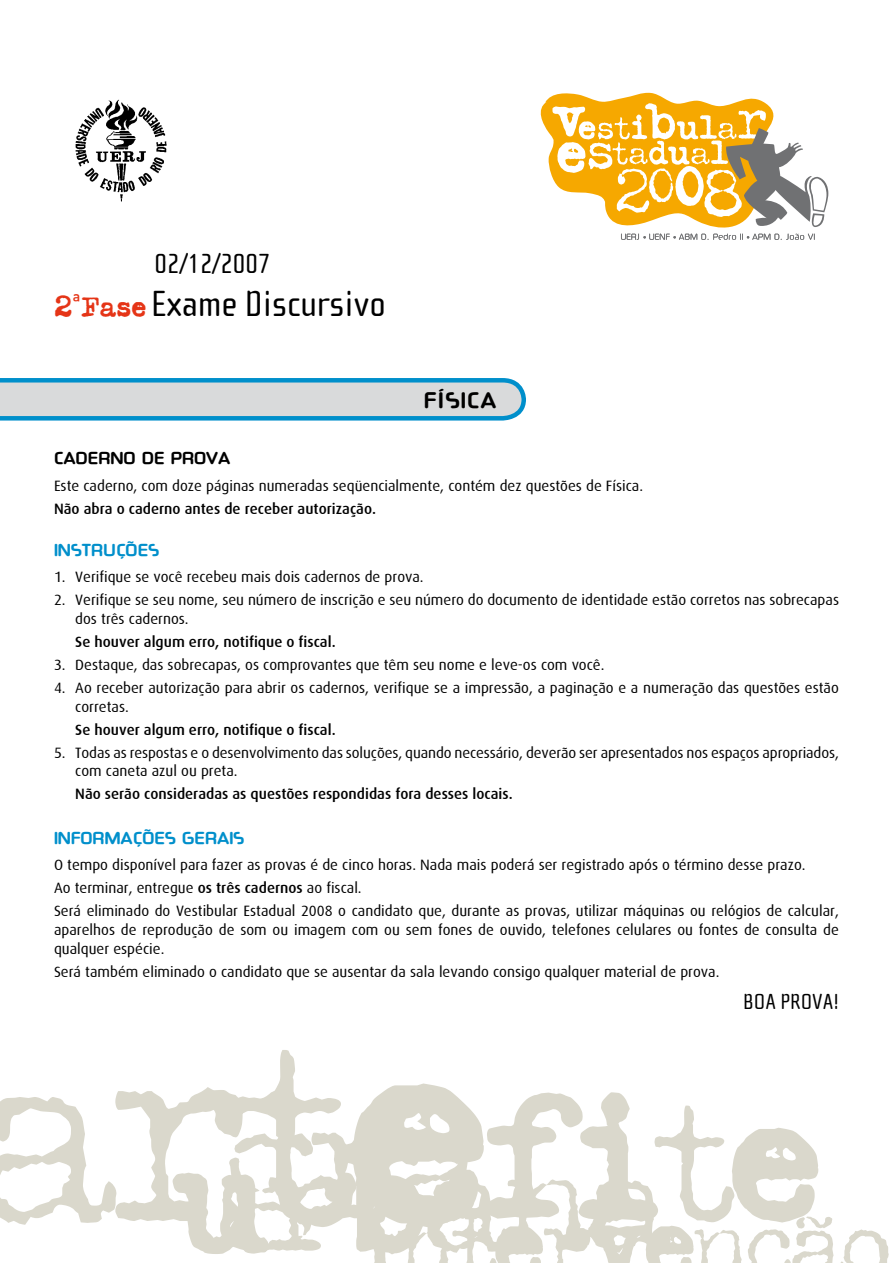
<style>
.page{position:relative;width:893px;height:1263px;background:#fff}
.page>*{position:absolute;margin:0;border:0;box-sizing:border-box;transform-origin:0 0}
.t1{font:37.5px "Cholla Sans";color:#000}
.t2{font:28.5px "Cholla Sans";color:#000}
.t3{font:22.5px "Cholla Sans";color:#000}
.t4{font:700 19.5px "Ecto Plasm";color:#000}
.t5{font:15px/18.8px "Dax";color:#000}
.t6{font:500 15px "Dax";color:#000}
.t7{font:700 15px "Ecto Plasm";color:#008fcb}
.t8{font:700 15px "Ecto Plasm";color:#000}
.s1{font-family:"Typeka";font-weight:700;font-size:30px;color:#e53517}
.s2{font-family:"Typeka";font-weight:700;font-size:27px;color:#e53517}
.s3{font-weight:500}
</style>
<div class="page">
<img style="left:75px;top:100px;width:91px;height:101px">
<svg style="left:541px;top:93px;width:287px;height:147px"></svg>
<svg style="left:0;top:378px;width:526px;height:43px;background:#abcad8"></svg>
<svg style="left:188px;top:1227px;width:78px;height:27px"></svg>
<svg style="left:220px;top:1092px;width:598px;height:159px"></svg>
<svg style="left:0;top:1050px;width:484px;height:177px"></svg>
<svg style="left:358px;top:1206px;width:531px;height:57px"></svg>
<h2 class="t2" style="left:155px;top:248px;width:117px">02/12/2007</h2>
<h1 class="t1" style="left:54px;top:283px;width:333px"><span class="s1">2</span><sup>ª</sup><span class="s2">Fase</span> Exame Discursivo</h1>
<h3 class="t4" style="left:424px;top:387px;width:74px">FÍSICA</h3>
<p class="t8" style="left:54px;top:448px;width:178px">CADERNO DE PROVA</p>
<p class="t5" style="left:54px;top:476px;width:591px">Este caderno, com doze páginas numeradas seqüencialmente, contém dez questões de Física.</p>
<p class="t6" style="left:54px;top:500px;width:324px">Não abra o caderno antes de receber autorização.</p>
<p class="t7" style="left:54px;top:539px;width:107px">INSTRUÇÕES</p>
<p class="t5" style="left:54px;top:567px;width:371px">1. Verifique se você recebeu mais dois cadernos de prova.</p>
<p class="t5" style="left:75px;top:591px;width:765px;text-indent:-21px">2. Verifique se seu nome, seu número de inscrição e seu número do documento de identidade estão corretos nas sobrecapas dos três cadernos.</p>
<p class="t6" style="left:75px;top:633px;width:262px">Se houver algum erro, notifique o fiscal.</p>
<p class="t5" style="left:54px;top:655px;width:552px">3. Destaque, das sobrecapas, os comprovantes que têm seu nome e leve-os com você.</p>
<p class="t5" style="left:75px;top:678px;width:765px;text-indent:-21px">4. Ao receber autorização para abrir os cadernos, verifique se a impressão, a paginação e a numeração das questões estão corretas.</p>
<p class="t6" style="left:75px;top:721px;width:262px">Se houver algum erro, notifique o fiscal.</p>
<p class="t5" style="left:75px;top:743px;width:765px;text-indent:-21px">5. Todas as respostas e o desenvolvimento das soluções, quando necessário, deverão ser apresentados nos espaços apropriados, com caneta azul ou preta.</p>
<p class="t6" style="left:75px;top:786px;width:439px">Não serão consideradas as questões respondidas fora desses locais.</p>
<p class="t7" style="left:54px;top:828px;width:153px">INFORMAÇÕES GERA</p>
<p class="t7" style="left:229px;top:828px;width:16px">IS</p>
<p class="t5" style="left:54px;top:853px;width:786px;line-height:23.1px">O tempo disponível para fazer as provas é de cinco horas. Nada mais poderá ser registrado após o término desse prazo.<br>Ao terminar, entregue <span class="s3">os três cadernos</span> ao fiscal.<br>Será eliminado do Vestibular Estadual 2008 o candidato que, durante as provas, utilizar máquinas ou relógios de calcular,</p>
<p class="t5" style="left:54px;top:920px;width:786px">aparelhos de reprodução de som ou imagem com ou sem fones de ouvido, telefones celulares ou fontes de consulta de qualquer espécie.</p>
<p class="t5" style="left:54px;top:962px;width:667px">Será também eliminado o candidato que se ausentar da sala levando consigo qualquer material de prova.</p>
<h3 class="t3" style="left:743px;top:989px;width:97px">BOA PROVA!</h3>
</div>
